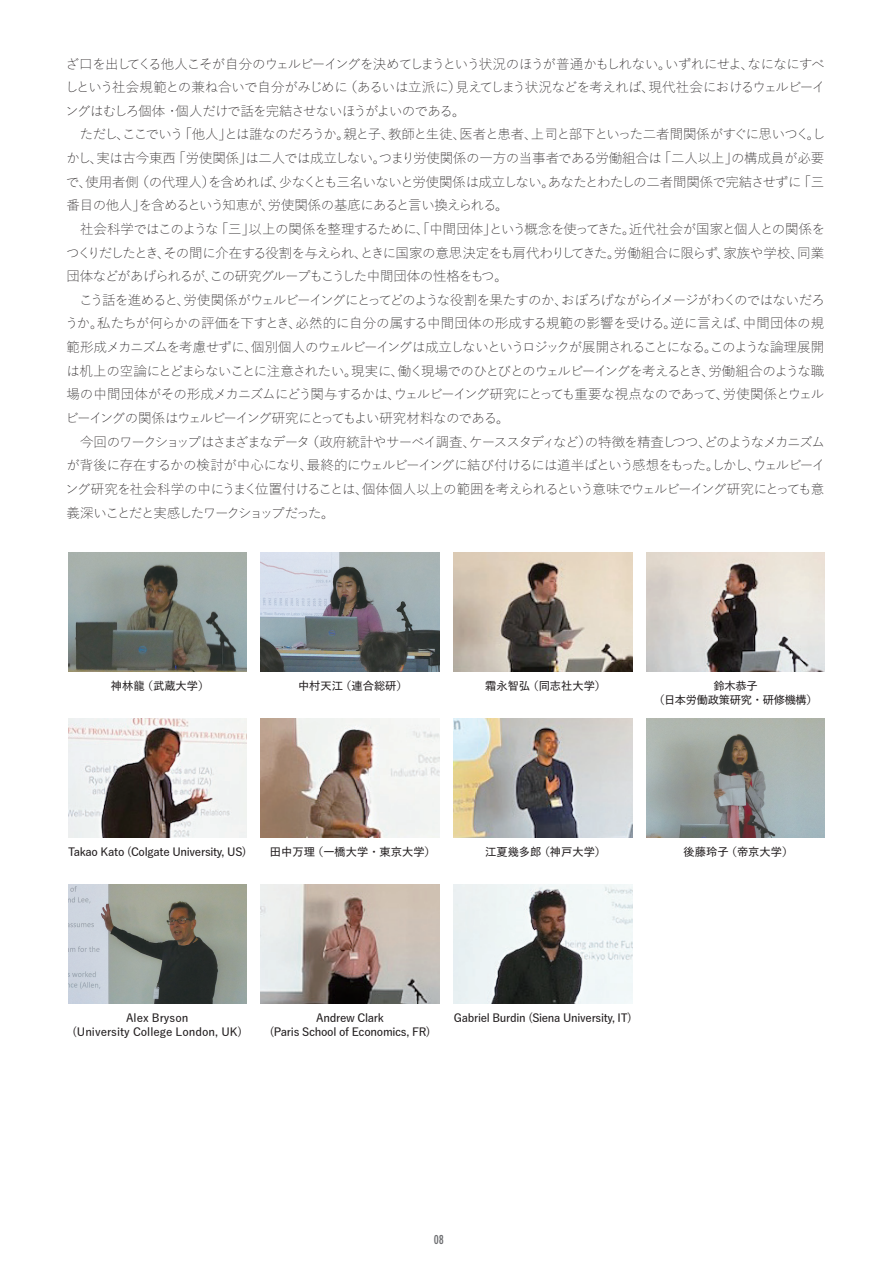
<style>
.page{position:relative;width:893px;height:1263px;background:#fff}
.page>*{position:absolute;margin:0;border:0;box-sizing:border-box;transform-origin:0 0}
.t1{font:300 13.5px/23.7px "Yu Go Pr 6 N";letter-spacing:-.08em;color:#231f20;text-align:justify}
.t2{font:500 13.5px "Futura PT Cond";color:#6c6d70}
.t3{font:600 11.25px "Yu Go Pr 6 N";letter-spacing:-.025em;color:#231f20}
.t4{font:600 11.25px "Yu Go Pr 6 N";color:#231f20}
</style>
<div class="page">
<img style="left:646px;top:553px;width:179px;height:119px">
<img style="left:454px;top:553px;width:178px;height:119px">
<img style="left:68px;top:553px;width:179px;height:119px">
<img style="left:646px;top:719px;width:179px;height:119px">
<img style="left:454px;top:884px;width:178px;height:119px">
<img style="left:261px;top:884px;width:178px;height:119px">
<img style="left:68px;top:719px;width:179px;height:119px">
<img style="left:454px;top:719px;width:178px;height:119px">
<img style="left:261px;top:719px;width:178px;height:119px">
<img style="left:261px;top:553px;width:178px;height:119px">
<img style="left:68px;top:884px;width:179px;height:119px">
<p class="t1" style="left:65px;top:50px;width:762px">ざ口を出してくる他人こそが自分のウェルビーイングを決めてしまうという状況のほうが普通かもしれない。いずれにせよ、なになにすべしという社会規範との兼ね合いで自分がみじめに（あるいは立派に）見えてしまう状況などを考えれば、現代社会におけるウェルビーイングはむしろ個体・個人だけで話を完結させないほうがよいのである。</p>
<p class="t1" style="left:66px;top:121px;width:761px">　ただし、ここでいう「他人」とは誰なのだろうか。親と子、教師と生徒、医者と患者、上司と部下といった二者間関係がすぐに思いつく。しかし、実は古今東西「労使関係」は二人では成立しない。つまり労使関係の一方の当事者である労働組合は「二人以上」の構成員が必要で、使用者側（の代理人）を含めれば、少なくとも三名いないと労使関係は成立しない。あなたとわたしの二者間関係で完結させずに「三番目の他人」を含めるという知恵が、労使関係の基底にあると言い換えられる。</p>
<p class="t1" style="left:66px;top:215px;width:761px">　社会科学ではこのような「三」以上の関係を整理するために、「中間団体」という概念を使ってきた。近代社会が国家と個人との関係をつくりだしたとき、その間に介在する役割を与えられ、ときに国家の意思決定をも肩代わりしてきた。労働組合に限らず、家族や学校、同業団体などがあげられるが、この研究グループもこうした中間団体の性格をもつ。</p>
<p class="t1" style="left:65px;top:286px;width:761px">　こう話を進めると、労使関係がウェルビーイングにとってどのような役割を果たすのか、おぼろげながらイメージがわくのではないだろうか。私たちが何らかの評価を下すとき、必然的に自分の属する中間団体の形成する規範の影響を受ける。逆に言えば、中間団体の規範形成メカニズムを考慮せずに、個別個人のウェルビーイングは成立しないというロジックが展開されることになる。このような論理展開は机上の空論にとどまらないことに注意されたい。現実に、働く現場でのひとびとのウェルビーイングを考えるとき、労働組合のような職場の中間団体がその形成メカニズムにどう関与するかは、ウェルビーイング研究にとっても重要な視点なのであって、労使関係とウェルビーイングの関係はウェルビーイング研究にとってもよい研究材料なのである。</p>
<p class="t1" style="left:65px;top:428px;width:762px">　今回のワークショップはさまざまなデータ（政府統計やサーベイ調査、ケーススタディなど）の特徴を精査しつつ、どのようなメカニズムが背後に存在するかの検討が中心になり、最終的にウェルビーイングに結び付けるには道半ばという感想をもった。しかし、ウェルビーイング研究を社会科学の中にうまく位置付けることは、個体個人以上の範囲を考えられるという意味でウェルビーイング研究にとっても意義深いことだと実感したワークショップだった。</p>
<p class="t3" style="left:111px;top:676px;width:100px">神林龍（武蔵大学）</p>
<p class="t4" style="left:298px;top:676px;width:111px">中村天江（連合総研）</p>
<p class="t4" style="left:485px;top:676px;width:122px">霜永智弘（同志社大学）</p>
<p class="t3" style="left:68px;top:841px;width:180px">Takao Kato (Colgate University, US)</p>
<p class="t4" style="left:270px;top:841px;width:167px">田中万理（一橋大学・東京大学）</p>
<p class="t4" style="left:485px;top:841px;width:122px">江夏幾多郎（神戸大学）</p>
<p class="t3" style="left:714px;top:676px;width:46px">鈴木恭子</p>
<p class="t3" style="left:653px;top:689px;width:166px">（日本労働政策研究・研修機構）</p>
<p class="t3" style="left:684px;top:841px;width:111px">後藤玲子（帝京大学）</p>
<p class="t4" style="left:126px;top:1007px;width:64px">Alex Bryson</p>
<p class="t4" style="left:73px;top:1021px;width:171px">(University College London, UK)</p>
<p class="t3" style="left:316px;top:1007px;width:69px">Andrew Clark</p>
<p class="t3" style="left:270px;top:1021px;width:162px">(Paris School of Economics, FR)</p>
<p class="t3" style="left:454px;top:1007px;width:179px">Gabriel Burdin (Siena University, IT)</p>
<p class="t2" style="left:434px;top:1232px;width:12px">08</p>
</div>
